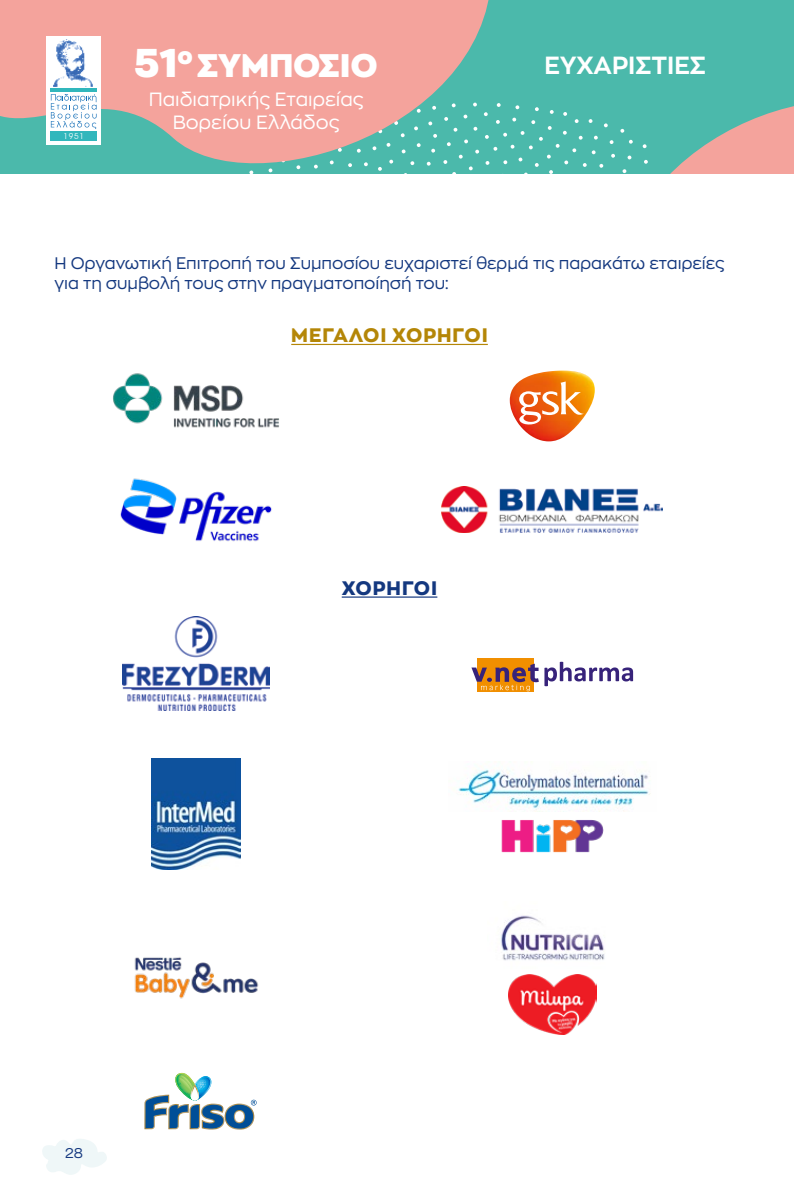
<style>
.page{position:relative;width:794px;height:1191px;background:#fff}
.page>*{position:absolute;margin:0;border:0;box-sizing:border-box;transform-origin:0 0}
.t1{font:900 32.02px "Zona Pro";color:#fff}
.t2{font:700 24.5px "Zona Pro";color:#fff}
.Κείμενο_Προγράμματος{font:800 19.25px "Zona Pro";letter-spacing:.05em;color:#b48607}
.Κείμενο_Προγράμματος-2{font:800 19.25px "Zona Pro";letter-spacing:.05em;color:#14387f}
.t3{font:19.07px/22.9px "Zona Pro";color:#fff;text-align:center}
.Κείμενο_Προγράμματος-3{font:16.62px/19.9px "Zona Pro";color:#14387f}
.t4{font:14px "Zona Pro";color:#14387f}
.t5{font:8.05px "Avant Garde IT Cby BT";color:#fff}
.s1{font-size:39.55px}
</style>
<div class="page">
<hr style="left:291px;top:344px;width:197px;height:1px;background:#b48607">
<hr style="left:342px;top:596px;width:95px;height:1px;background:#14387f">
<div style="left:0;top:0;width:794px;height:174px;background:#4bb9ab"></div>
<svg style="left:0;top:0;width:489px;height:174px;fill:#f4a39c"></svg>
<svg style="left:443px;top:54px;width:350px;height:120px"></svg>
<div style="left:47px;top:36px;width:54px;height:108px;background:#fff"></div>
<img style="left:53px;top:39px;width:40px;height:48px">
<hr style="left:50px;top:89px;width:47px;height:3px;background:#31b7bc">
<div style="left:50px;top:131px;width:47px;height:10px;background:#31b7bc"></div>
<svg style="left:51px;top:94px;width:46px;height:35px"></svg>
<img style="left:122px;top:616px;width:148px;height:95px">
<img style="left:458px;top:769px;width:193px;height:42px">
<img style="left:520px;top:426px;width:57px;height:15px">
<svg style="left:510px;top:370px;width:85px;height:56px"></svg>
<img style="left:152px;top:758px;width:88px;height:112px">
<img style="left:113px;top:373px;width:166px;height:55px">
<img style="left:134px;top:957px;width:125px;height:42px">
<img style="left:442px;top:486px;width:221px;height:46px">
<img style="left:793px;top:106px;width:1px;height:68px">
<img style="left:120px;top:478px;width:152px;height:64px">
<img style="left:501px;top:915px;width:104px;height:46px">
<img style="left:508px;top:974px;width:88px;height:60px">
<img style="left:501px;top:820px;width:103px;height:32px">
<div style="left:477px;top:658px;width:56px;height:34px;background:#f18f00"></div>
<svg style="left:471px;top:662px;width:162px;height:29px"></svg>
<svg style="left:144px;top:1072px;width:113px;height:57px"></svg>
<svg style="left:42px;top:1139px;width:65px;height:36px"></svg>
<p class="t5" style="left:63px;top:131px;width:22px">1951</p>
<h1 class="t1" style="left:134px;top:44px;width:245px"><span class="s1">51</span><sup>ο</sup> ΣΥΜΠΟΣΙΟ</h1>
<p class="t3" style="left:149px;top:88px;width:216px">Παιδιατρικής Εταιρείας<br>Βορείου Ελλάδος</p>
<p class="t2" style="left:544px;top:48px;width:163px">ΕΥΧΑΡΙΣΤΙΕΣ</p>
<p class="Κείμενο_Προγράμματος-3" style="left:55px;top:253px;width:671px">Η Οργανωτική Επιτροπή του Συμποσίου ευχαριστεί θερμά τις παρακάτω εταιρείες για τη συμβολή τους στην πραγματοποίησή του:</p>
<p class="Κείμενο_Προγράμματος" style="left:291px;top:322px;width:198px">ΜΕΓΑΛΟΙ ΧΟΡΗΓΟΙ</p>
<p class="t4" style="left:65px;top:1143px;width:19px">28</p>
<p class="Κείμενο_Προγράμματος-2" style="left:342px;top:575px;width:97px">ΧΟΡΗΓΟΙ</p>
</div>
